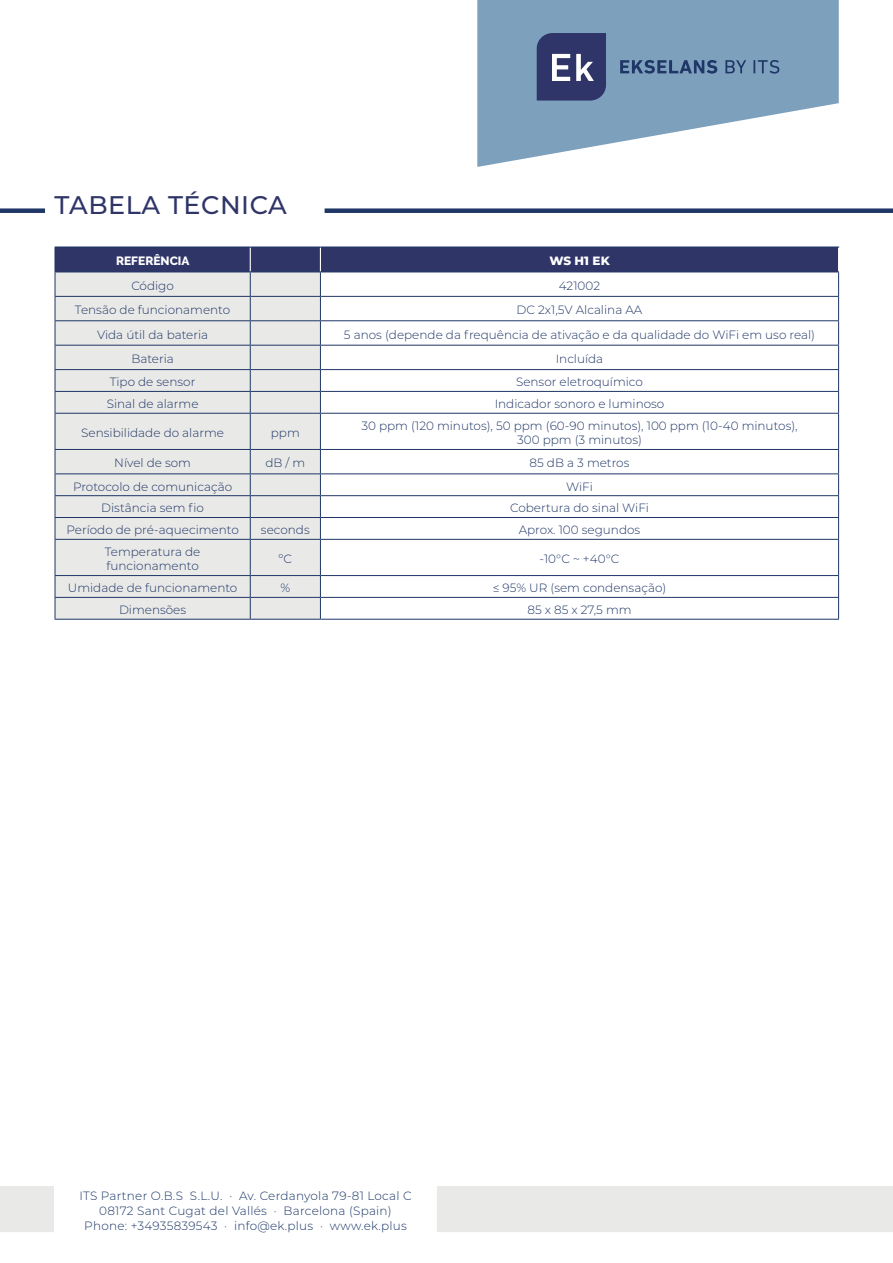
<style>
.page{position:relative;width:893px;height:1263px;background:#fff}
.page>*{position:absolute;margin:0;border:0;box-sizing:border-box;transform-origin:0 0}
.t1{font:500 25.5px "Montserrat";letter-spacing:.02em;color:#303568}
.t2{font:300 12px/14.4px "Montserrat";color:#1f3666;text-align:center}
.t3{font:300 12px/15px "Montserrat";letter-spacing:.02em;color:#1a3667;text-align:center}
.t4{font:800 12px "Raleway";color:#fff}
.t5{font:800 12px "Montserrat";color:#fff}
</style>
<div class="page">
<div style="left:0;top:208px;width:45px;height:5px;background:#1f3666"></div>
<div style="left:325px;top:208px;width:568px;height:5px;background:#1f3666"></div>
<svg style="left:477px;top:0;width:362px;height:167px;fill:#7da0bd"></svg>
<svg style="left:537px;top:33px;width:69px;height:68px;background:#484e7c"></svg>
<svg style="left:620px;top:60px;width:97px;height:14px"></svg>
<svg style="left:725px;top:60px;width:21px;height:13px"></svg>
<svg style="left:753px;top:60px;width:26px;height:14px"></svg>
<div style="left:0;top:1186px;width:54px;height:46px;background:#e9e9e7"></div>
<div style="left:437px;top:1186px;width:456px;height:46px;background:#e9e9e7"></div>
<div style="left:55px;top:247px;width:195px;height:25px;background:#303568"></div>
<div style="left:56px;top:273px;width:264px;height:346px;background:#e9e9e7"></div>
<hr style="left:55px;top:320px;width:195px;height:1px;background:#1f3666">
<hr style="left:55px;top:345px;width:195px;height:1px;background:#1f3666">
<hr style="left:55px;top:369px;width:195px;height:1px;background:#1f3666">
<hr style="left:55px;top:391px;width:195px;height:1px;background:#1f3666">
<svg style="left:250px;top:248px;width:589px;height:165px"></svg>
<hr style="left:55px;top:413px;width:195px;height:1px;background:#1f3666">
<hr style="left:55px;top:414px;width:1px;height:35px;background:#1f3666">
<hr style="left:250px;top:413px;width:70px;height:1px;background:#1f3666">
<hr style="left:250px;top:414px;width:1px;height:35px;background:#1f3666">
<hr style="left:320px;top:413px;width:519px;height:1px;background:#1f3666">
<hr style="left:320px;top:414px;width:1px;height:35px;background:#1f3666">
<hr style="left:838px;top:414px;width:1px;height:35px;background:#1f3666">
<hr style="left:55px;top:449px;width:195px;height:1px;background:#1f3666">
<hr style="left:250px;top:449px;width:70px;height:1px;background:#1f3666">
<hr style="left:320px;top:449px;width:519px;height:1px;background:#1f3666">
<hr style="left:55px;top:473px;width:195px;height:1px;background:#1f3666">
<hr style="left:250px;top:473px;width:70px;height:1px;background:#1f3666">
<hr style="left:320px;top:473px;width:519px;height:1px;background:#1f3666">
<hr style="left:55px;top:495px;width:195px;height:1px;background:#1f3666">
<hr style="left:250px;top:495px;width:70px;height:1px;background:#1f3666">
<hr style="left:320px;top:495px;width:519px;height:1px;background:#1f3666">
<hr style="left:55px;top:517px;width:195px;height:1px;background:#1f3666">
<svg style="left:55px;top:450px;width:1px;height:89px"></svg>
<hr style="left:250px;top:517px;width:70px;height:1px;background:#1f3666">
<svg style="left:250px;top:450px;width:1px;height:89px"></svg>
<hr style="left:320px;top:517px;width:519px;height:1px;background:#1f3666">
<svg style="left:320px;top:450px;width:1px;height:89px"></svg>
<svg style="left:838px;top:450px;width:1px;height:89px"></svg>
<hr style="left:55px;top:539px;width:195px;height:1px;background:#1f3666">
<hr style="left:55px;top:540px;width:1px;height:35px;background:#1f3666">
<hr style="left:250px;top:539px;width:70px;height:1px;background:#1f3666">
<hr style="left:250px;top:540px;width:1px;height:35px;background:#1f3666">
<hr style="left:320px;top:539px;width:519px;height:1px;background:#1f3666">
<hr style="left:320px;top:540px;width:1px;height:35px;background:#1f3666">
<hr style="left:838px;top:540px;width:1px;height:35px;background:#1f3666">
<hr style="left:55px;top:575px;width:195px;height:1px;background:#1f3666">
<hr style="left:250px;top:575px;width:70px;height:1px;background:#1f3666">
<hr style="left:320px;top:575px;width:519px;height:1px;background:#1f3666">
<hr style="left:55px;top:597px;width:195px;height:1px;background:#1f3666">
<svg style="left:55px;top:576px;width:1px;height:43px"></svg>
<hr style="left:250px;top:597px;width:70px;height:1px;background:#1f3666">
<svg style="left:250px;top:576px;width:1px;height:43px"></svg>
<hr style="left:320px;top:597px;width:519px;height:1px;background:#1f3666">
<svg style="left:320px;top:576px;width:1px;height:43px"></svg>
<svg style="left:838px;top:576px;width:1px;height:43px"></svg>
<hr style="left:55px;top:619px;width:195px;height:1px;background:#1f3666">
<hr style="left:250px;top:619px;width:70px;height:1px;background:#1f3666">
<hr style="left:320px;top:619px;width:519px;height:1px;background:#1f3666">
<hr style="left:55px;top:247px;width:195px;height:1px;background:#1f3666">
<svg style="left:55px;top:273px;width:1px;height:140px"></svg>
<hr style="left:250px;top:247px;width:70px;height:1px;background:#1f3666">
<hr style="left:320px;top:247px;width:519px;height:1px;background:#1f3666">
<hr style="left:55px;top:272px;width:195px;height:1px;background:#1f3666">
<hr style="left:250px;top:272px;width:70px;height:1px;background:#1f3666">
<hr style="left:320px;top:272px;width:519px;height:1px;background:#1f3666">
<hr style="left:55px;top:296px;width:195px;height:1px;background:#1f3666">
<hr style="left:250px;top:296px;width:70px;height:1px;background:#1f3666">
<hr style="left:320px;top:296px;width:519px;height:1px;background:#1f3666">
<hr style="left:320px;top:320px;width:519px;height:1px;background:#1f3666">
<hr style="left:320px;top:345px;width:519px;height:1px;background:#1f3666">
<h1 class="t1" style="left:55px;top:187px;width:234px">TABELA TÉCNICA</h1>
<p class="t4" style="left:116px;top:254px;width:75px">REFERÊNCIA</p>
<p class="t5" style="left:549px;top:252px;width:62px">WS H1 EK</p>
<p class="t2" style="left:131px;top:278px;width:44px">Código</p>
<p class="t2" style="left:559px;top:278px;width:43px">421002</p>
<p class="t2" style="left:75px;top:303px;width:157px">Tensão de funcionamento</p>
<p class="t2" style="left:517px;top:303px;width:127px">DC 2x1,5V Alcalina AA</p>
<p class="t2" style="left:97px;top:327px;width:113px">Vida útil da bateria</p>
<p class="t2" style="left:344px;top:327px;width:473px">5 anos (depende da frequência de ativação e da qualidade do WiFi em uso real)</p>
<p class="t2" style="left:131px;top:351px;width:44px">Bateria</p>
<p class="t2" style="left:556px;top:351px;width:49px">Incluída</p>
<p class="t2" style="left:110px;top:374px;width:87px">Tipo de sensor</p>
<p class="t2" style="left:516px;top:374px;width:128px">Sensor eletroquímico</p>
<p class="t2" style="left:107px;top:396px;width:93px">Sinal de alarme</p>
<p class="t2" style="left:495px;top:396px;width:171px">Indicador sonoro e luminoso</p>
<p class="t2" style="left:81px;top:425px;width:144px">Sensibilidade do alarme</p>
<p class="t2" style="left:271px;top:425px;width:30px">ppm</p>
<p class="t2" style="left:361px;top:418px;width:438px">30 ppm (120 minutos), 50 ppm (60-90 minutos), 100 ppm (10-40 minutos),<br>300 ppm (3 minutos)</p>
<p class="t2" style="left:114px;top:456px;width:78px">Nível de som</p>
<p class="t2" style="left:265px;top:456px;width:41px">dB / m</p>
<p class="t2" style="left:530px;top:456px;width:101px">85 dB a 3 metros</p>
<p class="t2" style="left:73px;top:479px;width:161px">Protocolo de comunicação</p>
<p class="t2" style="left:566px;top:479px;width:28px">WiFi</p>
<p class="t2" style="left:101px;top:500px;width:104px">Distância sem fio</p>
<p class="t2" style="left:510px;top:500px;width:140px">Cobertura do sinal WiFi</p>
<p class="t2" style="left:66px;top:522px;width:174px">Período de pré-aquecimento</p>
<p class="t2" style="left:261px;top:522px;width:50px">seconds</p>
<p class="t2" style="left:519px;top:522px;width:123px">Aprox. 100 segundos</p>
<p class="t2" style="left:105px;top:544px;width:97px;text-align:left">Temperatura de funcionamento</p>
<p class="t2" style="left:279px;top:551px;width:15px">ºC</p>
<p class="t2" style="left:540px;top:551px;width:81px">-10°C ~ +40°C</p>
<p class="t2" style="left:68px;top:580px;width:171px">Umidade de funcionamento</p>
<p class="t2" style="left:280px;top:580px;width:11px">%</p>
<p class="t2" style="left:493px;top:580px;width:175px">≤ 95% UR (sem condensação)</p>
<p class="t2" style="left:119px;top:602px;width:69px">Dimensões</p>
<p class="t2" style="left:527px;top:602px;width:106px">85 x 85 x 27,5 mm</p>
<p class="t3" style="left:79px;top:1187px;width:334px">ITS Partner O.B.S S.L.U. · Av. Cerdanyola 79-81 Local C<br>08172 Sant Cugat del Vallés · Barcelona (Spain)<br>Phone: +34935839543 · info@ek.plus · www.ek.plus</p>
</div>
